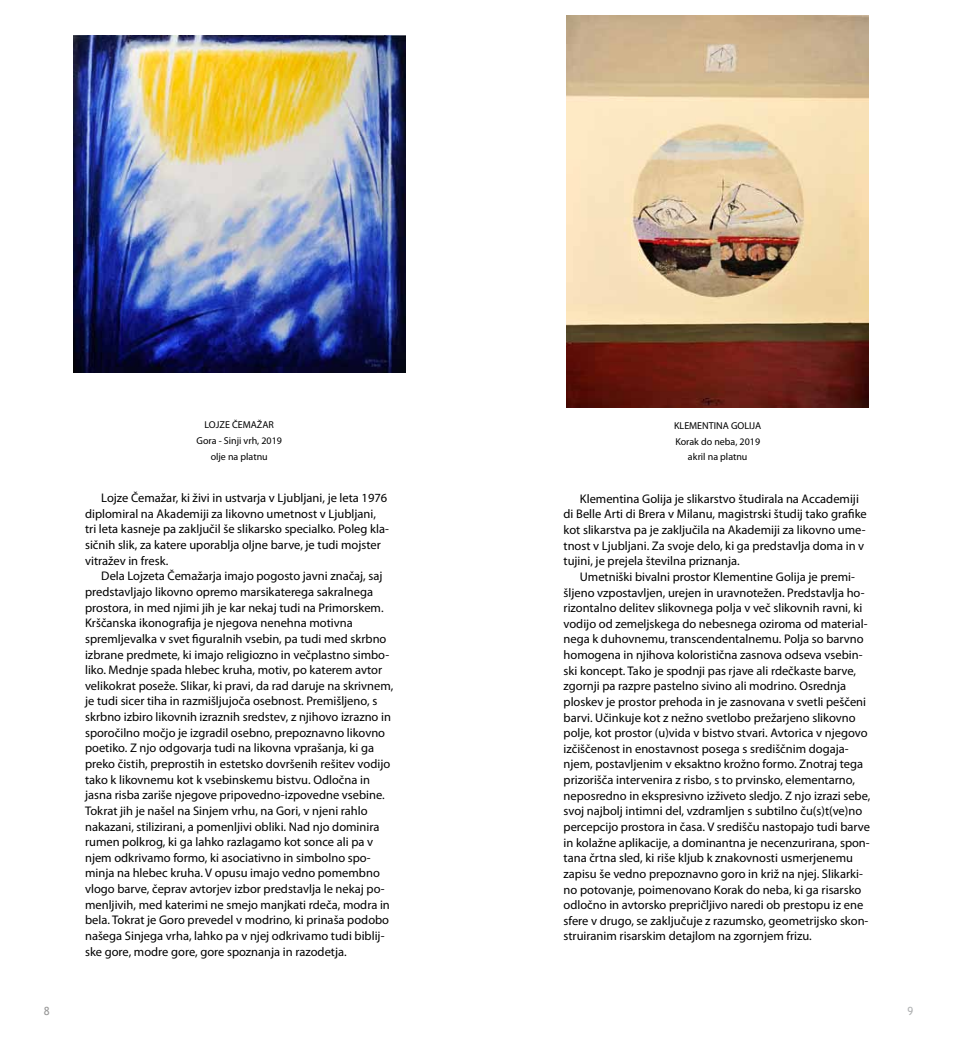
<style>
.page{position:relative;width:957px;height:1053px;background:#fff}
.page>*{position:absolute;margin:0;border:0;box-sizing:border-box;transform-origin:0 0}
.t1{font:12.5px/15.6px "Myriad Pro";color:#000}
.t2{font:11.25px "Trebuchet MS";color:#999}
.t3{font:11.25px "Trebuchet MS";color:#b1b3b4}
.t4{font:10px/15.6px "Myriad Pro";color:#000;text-align:center}
</style>
<div class="page">
<img style="left:74px;top:35px;width:331px;height:337px">
<img style="left:566px;top:16px;width:303px;height:391px">
<p class="t4" style="left:196px;top:417px;width:87px">LOJZE ČEMAŽAR<br>Gora - Sinji vrh, 2019 olje na platnu</p>
<p class="t1" style="left:85px;top:490px;width:305px;text-indent:16px">Lojze Čemažar, ki živi in ustvarja v Ljubljani, je leta 1976 diplomiral na Akademiji za likovno umetnost v Ljubljani, tri leta kasneje pa zaključil še slikarsko specialko. Poleg kla&shy;sičnih slik, za katere uporablja oljne barve, je tudi mojster vitražev in fresk.</p>
<p class="t1" style="left:85px;top:568px;width:310px;text-indent:16px">Dela Lojzeta Čemažarja imajo pogosto javni značaj, saj predstavljajo likovno opremo marsikaterega sakralnega prostora, in med njimi jih je kar nekaj tudi na Primorskem.<br>Krščanska ikonografija je njegova nenehna motivna spremljevalka v svet figuralnih vsebin, pa tudi med skrbno izbrane predmete, ki imajo religiozno in večplastno simbo&shy;liko. Mednje spada hlebec kruha, motiv, po katerem avtor velikokrat poseže. Slikar, ki pravi, da rad daruje na skrivnem, je tudi sicer tiha in razmišljujoča osebnost. Premišljeno, s skrbno izbiro likovnih izraznih sredstev, z njihovo izrazno in sporočilno močjo je izgradil osebno, prepoznavno likovno poetiko. Z njo odgovarja tudi na likovna vprašanja, ki ga preko čistih, preprostih in estetsko dovršenih rešitev vodijo tako k likovnemu kot k vsebinskemu bistvu. Odločna in jasna risba zariše njegove pripovedno-izpovedne vsebine.<br>Tokrat jih je našel na Sinjem vrhu, na Gori, v njeni rahlo nakazani, stilizirani, a pomenljivi obliki. Nad njo dominira rumen polkrog, ki ga lahko razlagamo kot sonce ali pa v njem odkrivamo formo, ki asociativno in simbolno spo&shy;minja na hlebec kruha. V opusu imajo vedno pomembno vlogo barve, čeprav avtorjev izbor predstavlja le nekaj po&shy;menljivih, med katerimi ne smejo manjkati rdeča, modra in bela. Tokrat je Goro prevedel v modrino, ki prinaša podobo našega Sinjega vrha, lahko pa v njej odkrivamo tudi biblij&shy;ske gore, modre gore, gore spoznanja in razodetja.</p>
<p class="t4" style="left:674px;top:417px;width:89px">KLEMENTINA GOLIJA<br>Korak do neba, 2019 akril na platnu</p>
<p class="t1" style="left:563px;top:490px;width:305px;text-indent:16px">Klementina Golija je slikarstvo študirala na Accademiji di Belle Arti di Brera v Milanu, magistrski študij tako grafike kot slikarstva pa je zaključila na Akademiji za likovno ume&shy;tnost v Ljubljani. Za svoje delo, ki ga predstavlja doma in v tujini, je prejela številna priznanja.</p>
<p class="t1" style="left:563px;top:568px;width:308px;text-indent:16px">Umetniški bivalni prostor Klementine Golija je premi&shy;šljeno vzpostavljen, urejen in uravnotežen. Predstavlja ho&shy;rizontalno delitev slikovnega polja v več slikovnih ravni, ki vodijo od zemeljskega do nebesnega oziroma od material&shy;nega k duhovnemu, transcendentalnemu. Polja so barvno homogena in njihova koloristična zasnova odseva vsebin&shy;ski koncept. Tako je spodnji pas rjave ali rdečkaste barve, zgornji pa razpre pastelno sivino ali modrino. Osrednja ploskev je prostor prehoda in je zasnovana v svetli peščeni barvi. Učinkuje kot z nežno svetlobo prežarjeno slikovno polje, kot prostor (u)vida v bistvo stvari. Avtorica v njegovo izčiščenost in enostavnost posega s središčnim dogaja&shy;njem, postavljenim v eksaktno krožno formo. Znotraj tega prizorišča intervenira z risbo, s to prvinsko, elementarno, neposredno in ekspresivno izživeto sledjo. Z njo izrazi sebe, svoj najbolj intimni del, vzdramljen s subtilno ču(s)t(ve)no percepcijo prostora in časa. V središču nastopajo tudi barve in kolažne aplikacije, a dominantna je necenzurirana, spon&shy;tana črtna sled, ki riše kljub k znakovnosti usmerjenemu zapisu še vedno prepoznavno goro in križ na njej. Slikarki&shy;no potovanje, poimenovano Korak do neba, ki ga risarsko odločno in avtorsko prepričljivo naredi ob prestopu iz ene sfere v drugo, se zaključuje z razumsko, geometrijsko skon&shy;struiranim risarskim detajlom na zgornjem frizu.</p>
<p class="t2" style="left:44px;top:1004px;width:7px">8</p>
<p class="t3" style="left:907px;top:1004px;width:7px">9</p>
</div>
